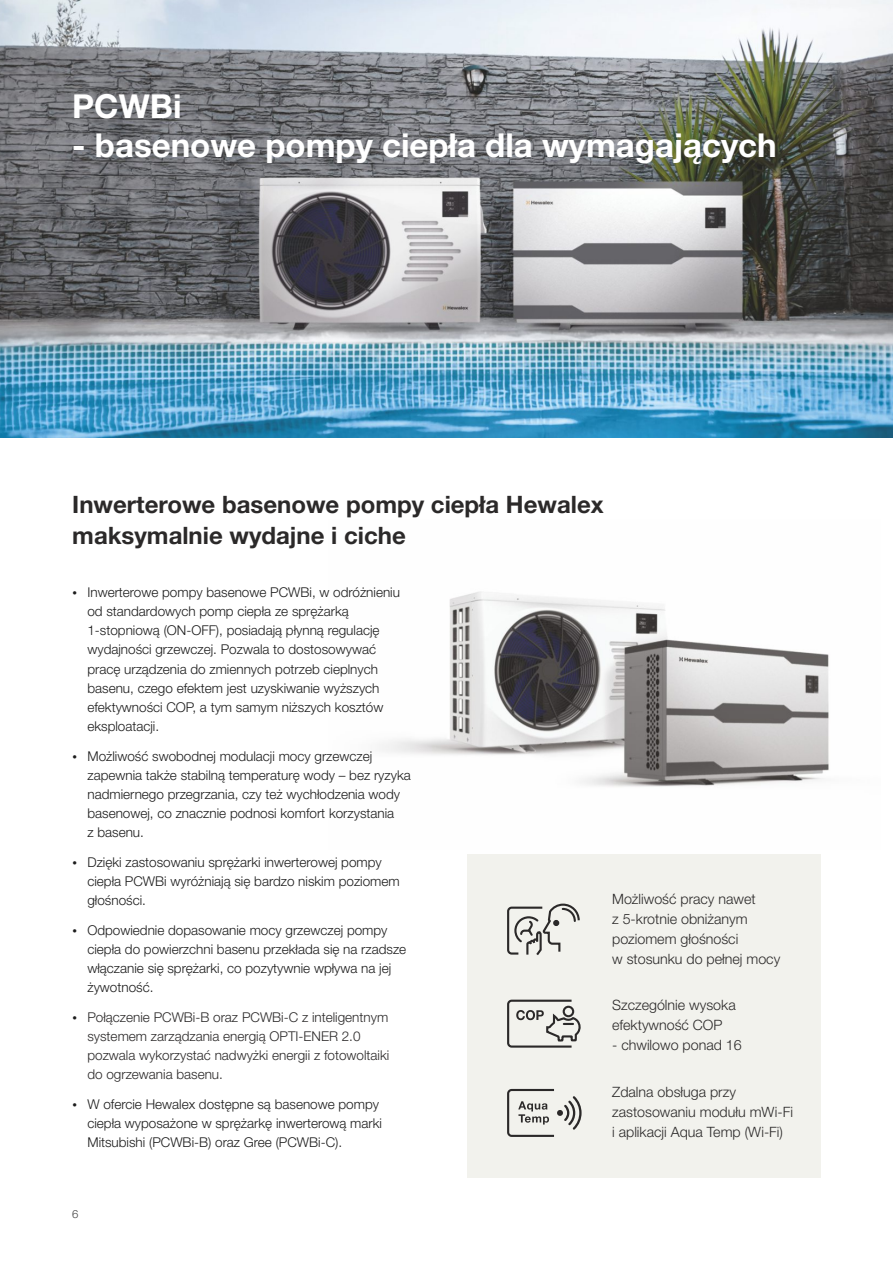
<style>
.page{position:relative;width:893px;height:1263px;background:#fff}
.page>*{position:absolute;margin:0;border:0;box-sizing:border-box;transform-origin:0 0}
.t1{font:700 33px "Helvetica Neue LT Pro";color:#fff}
.t2{font:700 24px/31.5px "Helvetica Neue LT Pro";color:#2b2929}
.t3{font:300 14.25px/20.2px "Helvetica Neue LT Pro";color:#2b2929}
.t4{font:300 13.5px/19.2px "Helvetica Neue LT Pro";color:#1c1c1c}
.t5{font:300 13.5px/19.2px "Helvetica Neue LT Pro";color:#2b2929}
.t6{font:300 11.25px "Helvetica Neue LT Pro";color:#424242}
</style>
<div class="page">
<img style="left:379px;top:591px;width:450px;height:196px">
<img style="left:0;top:0;width:893px;height:437px">
<div style="left:467px;top:855px;width:354px;height:323px;background:#f2f2ed"></div>
<svg style="left:507px;top:903px;width:73px;height:52px"></svg>
<svg style="left:507px;top:999px;width:74px;height:49px"></svg>
<svg style="left:507px;top:1088px;width:75px;height:49px"></svg>
<h1 class="t1" style="left:72px;top:94px;width:111px">PCWBi</h1>
<h1 class="t1" style="left:72px;top:133px;width:706px">- basenowe pompy ciepła dla wymagających</h1>
<h2 class="t2" style="left:72px;top:492px;width:533px">Inwerterowe basenowe pompy ciepła Hewalex maksymalnie wydajne i ciche</h2>
<p class="t4" style="left:87px;top:585px;width:314px">Inwerterowe pompy basenowe PCWBi, w odróżnieniu od standardowych pomp ciepła ze sprężarką 1-stopniową (ON-OFF), posiadają płynną regulację wydajności grzewczej. Pozwala to dostosowywać pracę urządzenia do zmiennych potrzeb cieplnych basenu, czego efektem jest uzyskiwanie wyższych efektywności COP, a tym samym niższych kosztów eksploatacji.</p>
<p class="t4" style="left:87px;top:748px;width:325px">Możliwość swobodnej modulacji mocy grzewczej zapewnia także stabilną temperaturę wody – bez ryzyka nadmiernego przegrzania, czy też wychłodzenia wody basenowej, co znacznie podnosi komfort korzystania<br>z basenu.</p>
<p class="t4" style="left:87px;top:854px;width:314px">Dzięki zastosowaniu sprężarki inwerterowej pompy ciepła PCWBi wyróżniają się bardzo niskim poziomem głośności.</p>
<p class="t4" style="left:87px;top:922px;width:320px">Odpowiednie dopasowanie mocy grzewczej pompy ciepła do powierzchni basenu przekłada się na rzadsze włączanie się sprężarki, co pozytywnie wpływa na jej żywotność.</p>
<p class="t5" style="left:87px;top:1009px;width:303px">Połączenie PCWBi-B oraz PCWBi-C z inteligentnym systemem zarządzania energią OPTI-ENER 2.0 pozwala wykorzystać nadwyżki energii z fotowoltaiki do ogrzewania basenu.</p>
<p class="t4" style="left:87px;top:1096px;width:296px">W ofercie Hewalex dostępne są basenowe pompy ciepła wyposażone w sprężarkę inwerterową marki<br>Mitsubishi (PCWBi-B) oraz Gree (PCWBi-C).</p>
<p class="t3" style="left:612px;top:890px;width:170px">Możliwość pracy nawet<br>z 5-krotnie obniżanym poziomem głośności<br>w stosunku do pełnej mocy</p>
<p class="t3" style="left:612px;top:996px;width:125px">Szczególnie wysoka efektywność COP</p>
<p class="t3" style="left:612px;top:1037px;width:131px">- chwilowo ponad 16</p>
<p class="t3" style="left:612px;top:1084px;width:182px">Zdalna obsługa przy zastosowaniu modułu mWi-Fi i aplikacji Aqua Temp (Wi-Fi)</p>
<p class="t6" style="left:72px;top:1210px;width:8px">6</p>
</div>
